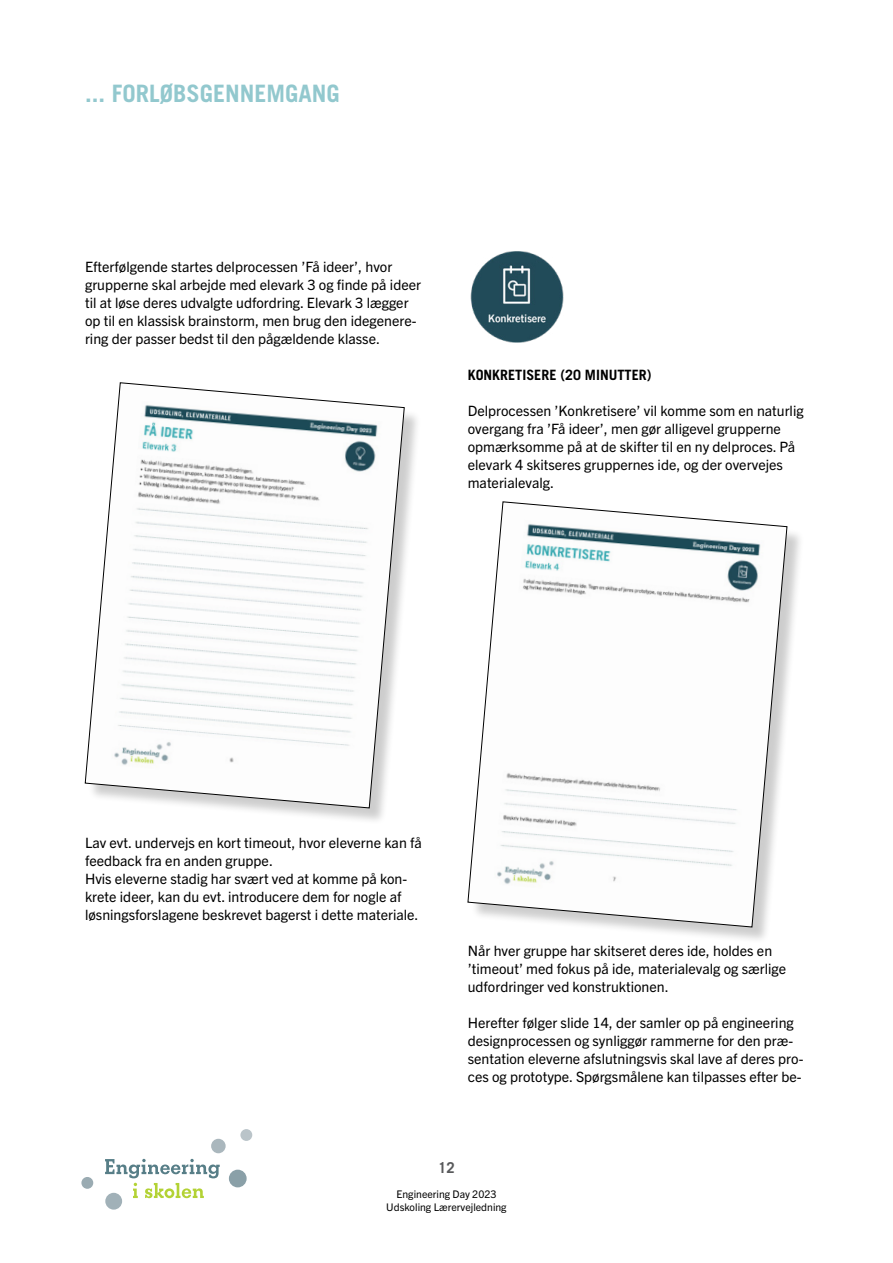
<style>
.page{position:relative;width:893px;height:1263px;background:#fff}
.page>*{position:absolute;margin:0;border:0;box-sizing:border-box;transform-origin:0 0}
.t1{font:700 24px "Trade Gothic LT Std";color:#92c8ce}
.t2{font:700 15px "Trade Gothic LT Std";color:#58595b}
.t3{font:14.25px/18px "Trade Gothic Next LT Pro";color:#000}
.t4{font:700 14.25px "Trade Gothic LT Std";color:#000}
.t5{font:10.5px/13.5px "Trade Gothic Next LT Pro";color:#000;text-align:center}
</style>
<div class="page">
<div style="left:229px;top:1170px;width:18px;height:17px;background:#8aa0a8;border-radius:50%"></div>
<div style="left:240px;top:1129px;width:12px;height:12px;background:#bac4c9;border-radius:50%"></div>
<div style="left:211px;top:1139px;width:15px;height:14px;background:#aab7bd;border-radius:50%"></div>
<div style="left:105px;top:1193px;width:17px;height:16px;background:#a1b1b8;border-radius:50%"></div>
<div style="left:81px;top:1177px;width:12px;height:12px;background:#9aabb2;border-radius:50%"></div>
<svg style="left:105px;top:1159px;width:115px;height:39px"></svg>
<img style="left:470px;top:251px;width:94px;height:92px">
<div style="left:470px;top:504px;width:335px;height:440px;background:#000;opacity:.2"></div>
<svg style="left:468px;top:501px;width:319px;height:426px"></svg>
<div style="left:88px;top:385px;width:334px;height:440px;background:#000;opacity:.2"></div>
<svg style="left:85px;top:382px;width:320px;height:426px"></svg>
<h1 class="t1" style="left:85px;top:79px;width:256px">... FORLØBSGENNEMGANG</h1>
<p class="t3" style="left:85px;top:257px;width:338px">Efterfølgende startes delprocessen ’Få ideer’, hvor grupperne skal arbejde med elevark 3 og finde på ideer til at løse deres udvalgte udfordring. Elevark 3 lægger op til en klassisk brainstorm, men brug den idegenere&shy;ring der passer bedst til den pågældende klasse.</p>
<p class="t4" style="left:468px;top:366px;width:185px">KONKRETISERE (20 MINUTTER)</p>
<p class="t3" style="left:468px;top:401px;width:337px">Delprocessen ’Konkretisere’ vil komme som en naturlig overgang fra ’Få ideer’, men gør alligevel grupperne opmærksomme på at de skifter til en ny delproces. På elevark 4 skitseres gruppernes ide, og der overvejes materialevalg.</p>
<p class="t3" style="left:85px;top:833px;width:338px">Lav evt. undervejs en kort timeout, hvor eleverne kan få feedback fra en anden gruppe.<br>Hvis eleverne stadig har svært ved at komme på kon&shy;krete ideer, kan du evt. introducere dem for nogle af løsningsforslagene beskrevet bagerst i dette materiale.</p>
<p class="t3" style="left:468px;top:941px;width:320px">Når hver gruppe har skitseret deres ide, holdes en ’timeout’ med fokus på ide, materialevalg og særlige udfordringer ved konstruktionen.</p>
<p class="t3" style="left:468px;top:1013px;width:337px">Herefter følger slide 14, der samler op på engineering designprocessen og synliggør rammerne for den præ&shy;sentation eleverne afslutningsvis skal lave af deres pro&shy;ces og prototype. Spørgsmålene kan tilpasses efter be-</p>
<p class="t2" style="left:438px;top:1158px;width:18px">12</p>
<p class="t5" style="left:386px;top:1186px;width:122px">Engineering Day 2023<br>Udskoling Lærervejledning</p>
</div>
